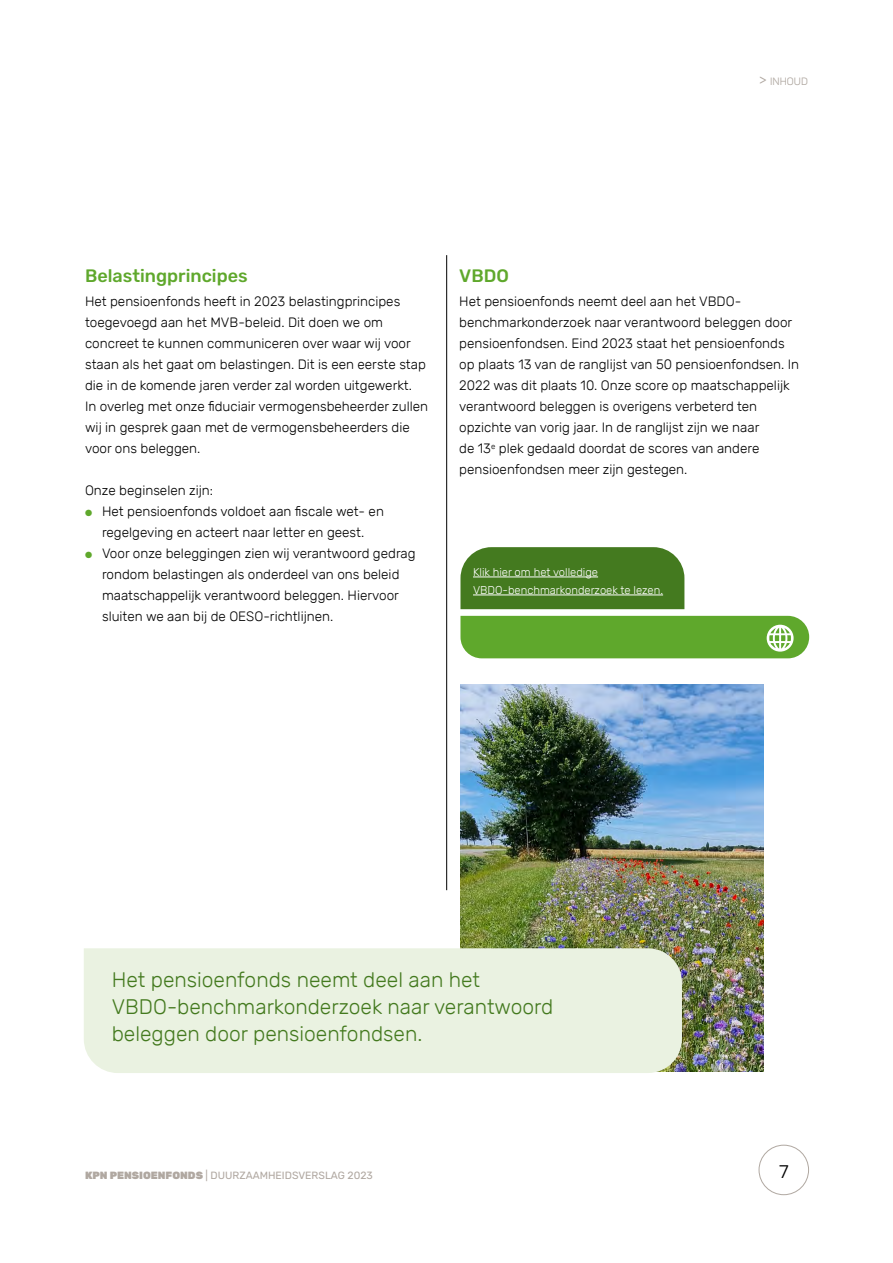
<style>
.page{position:relative;width:893px;height:1263px;background:#fff}
.page>*{position:absolute;margin:0;border:0;box-sizing:border-box;transform-origin:0 0}
.t1{font:300 21px/27px "Rubik";color:#447a1f}
.t2{font:500 18px "Rubik";color:#5fa82c}
.t3{font:18px "Panton";color:#000}
.t4{font:300 13.5px/21px "Rubik";color:#000}
.t5{font:300 11.25px/18px "Rubik";color:#fff}
.t6{font:10.5px "Rubik";color:#b0a8a1}
.t7{font:10.5px "Panton";color:#b0a8a1}
.s1{font-size:15px}
.s2{color:#5fa82c}
.s3{font-weight:900}
</style>
<div class="page">
<img style="left:460px;top:685px;width:304px;height:386px">
<div style="left:759px;top:1145px;width:50px;height:50px;border:1px solid #b0a8a1;border-radius:50%"></div>
<hr style="left:446px;top:255px;width:1px;height:635px;background:#000">
<svg style="left:460px;top:547px;width:224px;height:62px;background:#4c8029"></svg>
<hr style="left:473px;top:577px;width:125px;height:1px;background:#fff">
<hr style="left:473px;top:595px;width:190px;height:1px;background:#fff">
<div style="left:460px;top:616px;width:349px;height:42px;background:#5fa82c"></div>
<div style="left:84px;top:948px;width:598px;height:125px;background:#eaf2e1"></div>
<p class="t7" style="left:759px;top:75px;width:50px"><span class="s1">&gt;</span> INHOUD</p>
<h2 class="t2" style="left:85px;top:265px;width:164px">Belastingprincipes</h2>
<p class="t4" style="left:85px;top:291px;width:345px">Het pensioenfonds heeft in 2023 belastingprincipes toegevoegd aan het MVB-beleid. Dit doen we om concreet te kunnen communiceren over waar wij voor staan als het gaat om belastingen. Dit is een eerste stap die in de komende jaren verder zal worden uitgewerkt.<br>In overleg met onze fiduciair vermogensbeheerder zullen wij in gesprek gaan met de vermogensbeheerders die voor ons beleggen.</p>
<p class="t4" style="left:85px;top:480px;width:130px">Onze beginselen zijn:</p>
<p class="t4" style="left:85px;top:501px;width:300px;text-align:center"><span class="s2">●</span> Het pensioenfonds voldoet aan fiscale wet- en regelgeving en acteert naar letter en geest.</p>
<p class="t4" style="left:102px;top:543px;width:315px;text-indent:-17px"><span class="s2">●</span> Voor onze beleggingen zien wij verantwoord gedrag rondom belastingen als onderdeel van ons beleid maatschappelijk verantwoord beleggen. Hiervoor sluiten we aan bij de OESO-richtlijnen.</p>
<h2 class="t2" style="left:459px;top:265px;width:51px">VBDO</h2>
<p class="t4" style="left:459px;top:291px;width:341px">Het pensioenfonds neemt deel aan het VBDO&shy;benchmarkonderzoek naar verantwoord beleggen door pensioenfondsen. Eind 2023 staat het pensioenfonds op plaats 13 van de ranglijst van 50 pensioenfondsen. In 2022 was dit plaats 10. Onze score op maatschappelijk verantwoord beleggen is overigens verbeterd ten opzichte van vorig jaar. In de ranglijst zijn we naar<br>de 13<sup>e</sup> plek gedaald doordat de scores van andere pensioenfondsen meer zijn gestegen.</p>
<p class="t5" style="left:473px;top:564px;width:192px">Klik hier om het volledige<br>VBDO-benchmarkonderzoek te lezen.</p>
<h1 class="t1" style="left:112px;top:967px;width:443px">Het pensioenfonds neemt deel aan het<br>VBDO-benchmarkonderzoek naar verantwoord beleggen door pensioenfondsen.</h1>
<p class="t6" style="left:85px;top:1170px;width:289px"><span class="s3">KPN PENSIOENFONDS</span> | DUURZAAMHEIDSVERSLAG 2023</p>
<h2 class="t3" style="left:779px;top:1161px;width:11px">7</h2>
</div>
